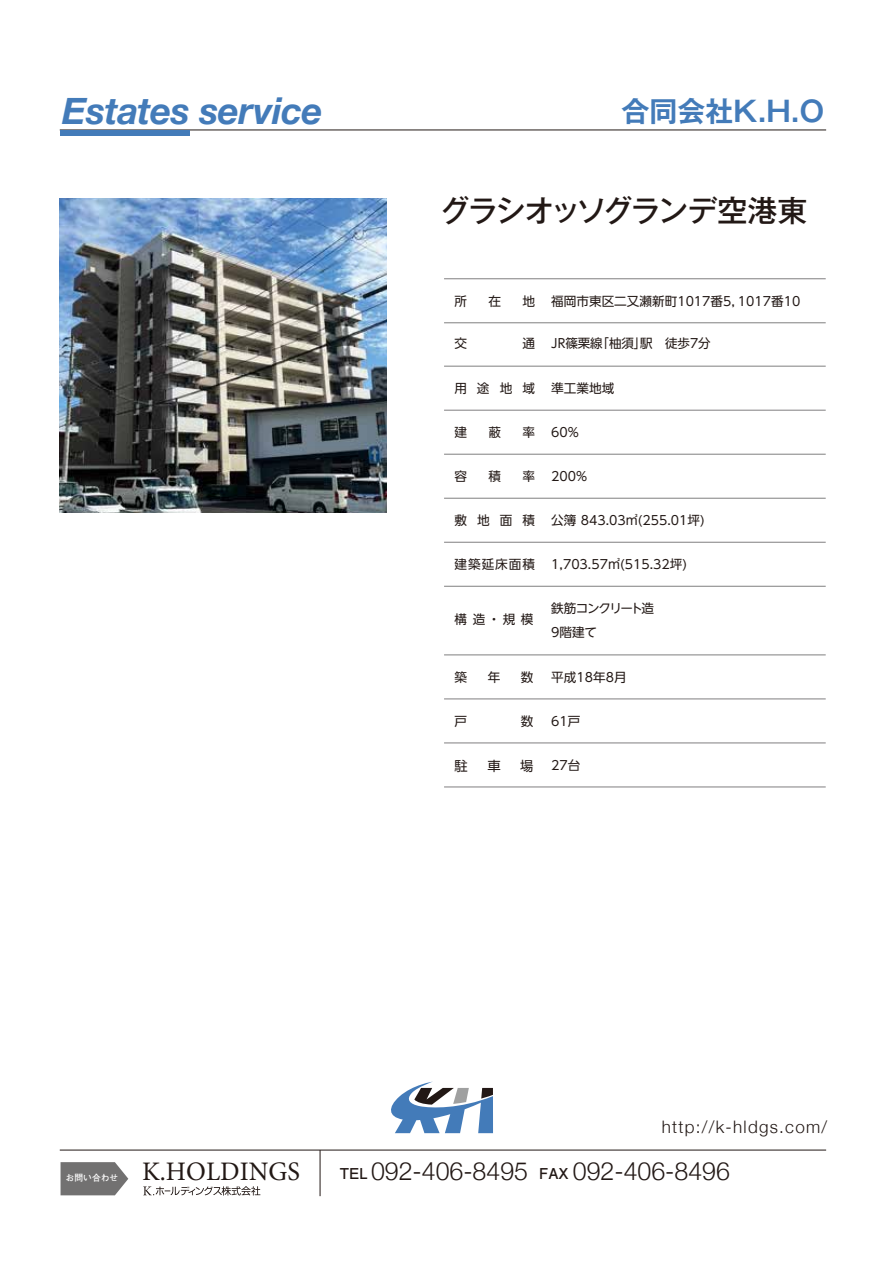
<style>
.page{position:relative;width:893px;height:1263px;background:#fff}
.page>*{position:absolute;margin:0;border:0;box-sizing:border-box;transform-origin:0 0}
.t1{font:italic 700 37.05px "Helvetica Neue";letter-spacing:-.01em;color:#437bb9}
.t2{font:500 30px "Gothic MB101 Pro";letter-spacing:-.07em;color:#221815}
.t3{font:700 28.2px "Gothic MB101 Pro De";color:#437bb9}
.t4{font:26.7px "Minion Pro";color:#221815}
.t5{font:300 25.2px "Helvetica Neue";color:#221815}
.t6{font:300 17.25px "Helvetica Neue";letter-spacing:.075em;color:#221815}
.t7{font:13.35px "UD Shin Go NT Pro";color:#221815}
.t8{font:12.6px "UD Shin Go NT Pro";color:#221815}
.t9{font:12.6px/23.5px "UD Shin Go NT Pro";letter-spacing:-.095em;color:#221815}
.t10{font:700 8.85px "Futo Go B101 Pro";color:#fff}
.s1{font-family:"Futo Go B101 Pro";font-weight:700;font-size:15px}
</style>
<div class="page">
<hr style="left:444px;top:322px;width:382px;height:1px;background:#807f80">
<hr style="left:444px;top:366px;width:382px;height:1px;background:#807f80">
<hr style="left:444px;top:278px;width:382px;height:1px;background:#807f80">
<hr style="left:444px;top:410px;width:382px;height:1px;background:#807f80">
<hr style="left:444px;top:454px;width:382px;height:1px;background:#807f80">
<hr style="left:444px;top:498px;width:382px;height:1px;background:#807f80">
<hr style="left:444px;top:542px;width:382px;height:1px;background:#807f80">
<hr style="left:444px;top:586px;width:382px;height:1px;background:#807f80">
<hr style="left:444px;top:654px;width:382px;height:1px;background:#807f80">
<hr style="left:444px;top:698px;width:382px;height:1px;background:#807f80">
<hr style="left:444px;top:742px;width:382px;height:1px;background:#807f80">
<hr style="left:444px;top:786px;width:382px;height:1px;background:#807f80">
<svg style="left:391px;top:1081px;width:102px;height:52px"></svg>
<hr style="left:60px;top:130px;width:766px;height:1px;background:#221815">
<div style="left:60px;top:130px;width:130px;height:5px;background:#437bb9"></div>
<svg style="left:61px;top:1162px;width:67px;height:33px;background:#7f7e7e"></svg>
<svg style="left:143px;top:1186px;width:117px;height:9px"></svg>
<hr style="left:60px;top:1150px;width:766px;height:1px;background:#221815">
<hr style="left:320px;top:1150px;width:1px;height:46px;background:#221815">
<img style="left:60px;top:198px;width:326px;height:314px">
<h1 class="t1" style="left:62px;top:81px;width:262px">Estates service</h1>
<h3 class="t3" style="left:622px;top:87px;width:204px">合同会社K.H.O</h3>
<h2 class="t2" style="left:440px;top:186px;width:369px">グラシオッソグランデ空港東</h2>
<p class="t8" style="left:455px;top:291px;width:14px">所</p>
<p class="t8" style="left:488px;top:291px;width:14px">在</p>
<p class="t8" style="left:522px;top:291px;width:14px">地</p>
<p class="t8" style="left:454px;top:333px;width:14px">交</p>
<p class="t8" style="left:522px;top:333px;width:14px">通</p>
<p class="t8" style="left:454px;top:378px;width:82px">用途地域</p>
<p class="t8" style="left:454px;top:422px;width:14px">建</p>
<p class="t8" style="left:488px;top:422px;width:14px">蔽</p>
<p class="t8" style="left:522px;top:422px;width:14px">率</p>
<p class="t8" style="left:454px;top:466px;width:14px">容</p>
<p class="t8" style="left:489px;top:466px;width:14px">積</p>
<p class="t8" style="left:522px;top:466px;width:14px">率</p>
<p class="t8" style="left:454px;top:510px;width:82px">敷地面積</p>
<p class="t8" style="left:454px;top:554px;width:82px">建築延床面積</p>
<p class="t8" style="left:455px;top:609px;width:80px">構造・規模</p>
<p class="t8" style="left:455px;top:667px;width:14px">築</p>
<p class="t8" style="left:488px;top:667px;width:14px">年</p>
<p class="t8" style="left:521px;top:667px;width:14px">数</p>
<p class="t8" style="left:455px;top:711px;width:14px">戸</p>
<p class="t8" style="left:521px;top:711px;width:14px">数</p>
<p class="t7" style="left:455px;top:755px;width:15px">駐</p>
<p class="t7" style="left:487px;top:755px;width:15px">車</p>
<p class="t7" style="left:520px;top:755px;width:15px">場</p>
<p class="t8" style="left:551px;top:291px;width:251px">福岡市東区二又瀬新町1017番5，1017番10</p>
<p class="t8" style="left:551px;top:333px;width:161px">JR篠栗線「柚須」駅　徒歩7分</p>
<p class="t8" style="left:551px;top:378px;width:65px">準工業地域</p>
<p class="t8" style="left:551px;top:422px;width:29px">60%</p>
<p class="t8" style="left:551px;top:466px;width:38px">200%</p>
<p class="t8" style="left:551px;top:510px;width:168px">公簿 843.03㎡(255.01坪)　</p>
<p class="t8" style="left:551px;top:554px;width:137px">1,703.57㎡(515.32坪)</p>
<p class="t9" style="left:551px;top:596px;width:104px">鉄筋コンクリート造<br>9階建て</p>
<p class="t8" style="left:551px;top:667px;width:77px">平成18年8月</p>
<p class="t8" style="left:551px;top:711px;width:31px">61戸</p>
<p class="t8" style="left:551px;top:755px;width:31px">27台</p>
<h3 class="t6" style="left:662px;top:1113px;width:167px">http://k-hldgs.com/</h3>
<p class="t10" style="left:66px;top:1171px;width:54px">お問い合わせ</p>
<h3 class="t4" style="left:142px;top:1153px;width:159px">K.HOLDINGS</h3>
<h3 class="t5" style="left:340px;top:1150px;width:391px"><span class="s1">TEL</span> 092-406-8495 <span class="s1">FAX</span> 092-406-8496</h3>
</div>
